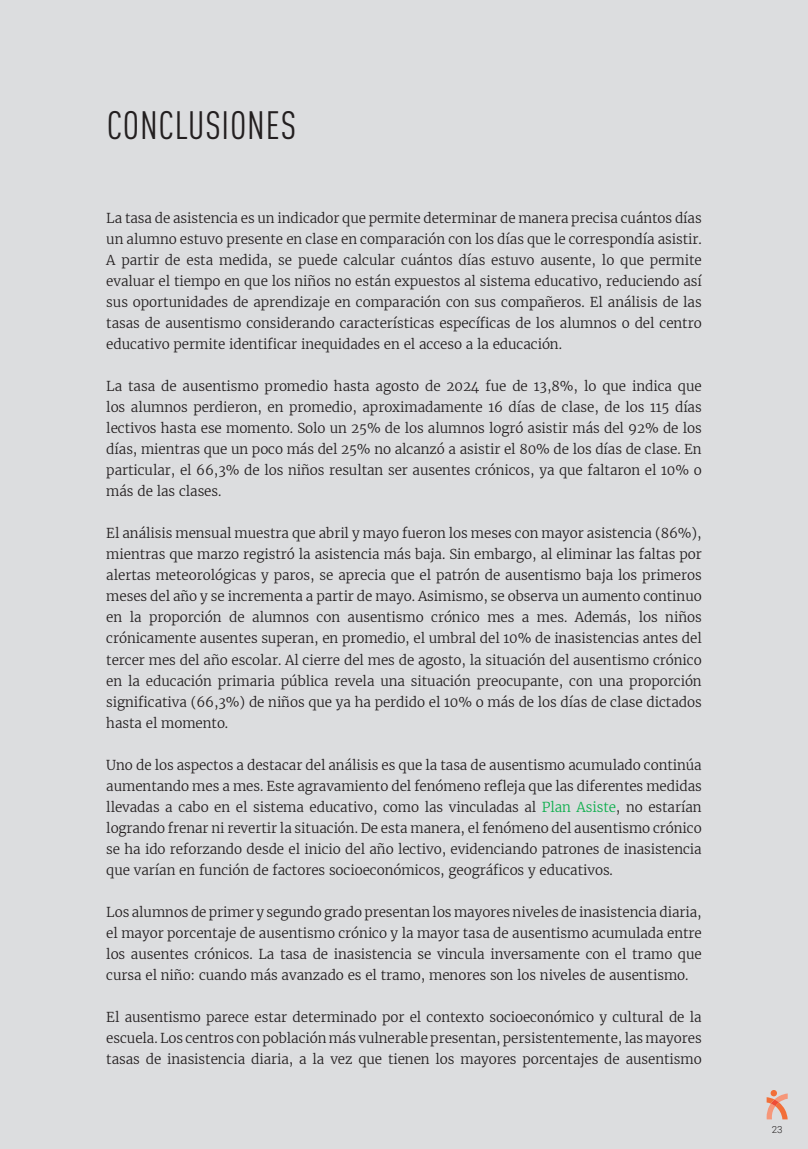
<style>
.page{position:relative;width:808px;height:1149px;background:#fff}
.page>*{position:absolute;margin:0;border:0;box-sizing:border-box;transform-origin:0 0}
.Titulo_1_-_Capitulos{font:condensed 39px "DIN Pro";letter-spacing:.02em;color:#231f20}
.Texto_general{font:300 13.5px/21px "Merriweather";letter-spacing:-.005em;color:#231f20;text-align:justify}
.t1{font:300 9.75px "Roboto";color:#231f20}
.s1{color:#0cae4c}
</style>
<div class="page">
<div style="left:0;top:0;width:808px;height:1148px;background:#dcdddf"></div>
<svg style="left:767px;top:1090px;width:21px;height:28px"></svg>
<p class="Titulo_1_-_Capitulos" style="left:107px;top:97px;width:191px">CONCLUSIONES</p>
<p class="Texto_general" style="left:106px;top:207px;width:597px">La tasa de asistencia es un indicador que permite determinar de manera precisa cuántos días un alumno estuvo presente en clase en comparación con los días que le correspondía asistir.<br>A partir de esta medida, se puede calcular cuántos días estuvo ausente, lo que permite evaluar el tiempo en que los niños no están expuestos al sistema educativo, reduciendo así sus oportunidades de aprendizaje en comparación con sus compañeros. El análisis de las tasas de ausentismo considerando características específicas de los alumnos o del centro educativo permite identificar inequidades en el acceso a la educación.</p>
<p class="Texto_general" style="left:106px;top:375px;width:597px">La tasa de ausentismo promedio hasta agosto de 2024 fue de 13,8%, lo que indica que los alumnos perdieron, en promedio, aproximadamente 16 días de clase, de los 115 días lectivos hasta ese momento. Solo un 25% de los alumnos logró asistir más del 92% de los días, mientras que un poco más del 25% no alcanzó a asistir el 80% de los días de clase. En particular, el 66,3% de los niños resultan ser ausentes crónicos, ya que faltaron el 10% o más de las clases.</p>
<p class="Texto_general" style="left:106px;top:522px;width:597px">El análisis mensual muestra que abril y mayo fueron los meses con mayor asistencia (86%), mientras que marzo registró la asistencia más baja. Sin embargo, al eliminar las faltas por alertas meteorológicas y paros, se aprecia que el patrón de ausentismo baja los primeros meses del año y se incrementa a partir de mayo. Asimismo, se observa un aumento continuo en la proporción de alumnos con ausentismo crónico mes a mes. Además, los niños crónicamente ausentes superan, en promedio, el umbral del 10% de inasistencias antes del tercer mes del año escolar. Al cierre del mes de agosto, la situación del ausentismo crónico en la educación primaria pública revela una situación preocupante, con una proporción significativa (66,3%) de niños que ya ha perdido el 10% o más de los días de clase dictados hasta el momento.</p>
<p class="Texto_general" style="left:106px;top:753px;width:597px">Uno de los aspectos a destacar del análisis es que la tasa de ausentismo acumulado continúa aumentando mes a mes. Este agravamiento del fenómeno refleja que las diferentes medidas llevadas a cabo en el sistema educativo, como las vinculadas al <span class="s1">Plan Asiste</span>, no estarían logrando frenar ni revertir la situación. De esta manera, el fenómeno del ausentismo crónico se ha ido reforzando desde el inicio del año lectivo, evidenciando patrones de inasistencia que varían en función de factores socioeconómicos, geográficos y educativos.</p>
<p class="Texto_general" style="left:106px;top:900px;width:597px">Los alumnos de primer y segundo grado presentan los mayores niveles de inasistencia diaria, el mayor porcentaje de ausentismo crónico y la mayor tasa de ausentismo acumulada entre los ausentes crónicos. La tasa de inasistencia se vincula inversamente con el tramo que cursa el niño: cuando más avanzado es el tramo, menores son los niveles de ausentismo.</p>
<p class="Texto_general" style="left:106px;top:1005px;width:597px">El ausentismo parece estar determinado por el contexto socioeconómico y cultural de la escuela. Los centros con población más vulnerable presentan, persistentemente, las mayores tasas de inasistencia diaria, a la vez que tienen los mayores porcentajes de ausentismo</p>
<p class="t1" style="left:772px;top:1122px;width:12px">23</p>
</div>
